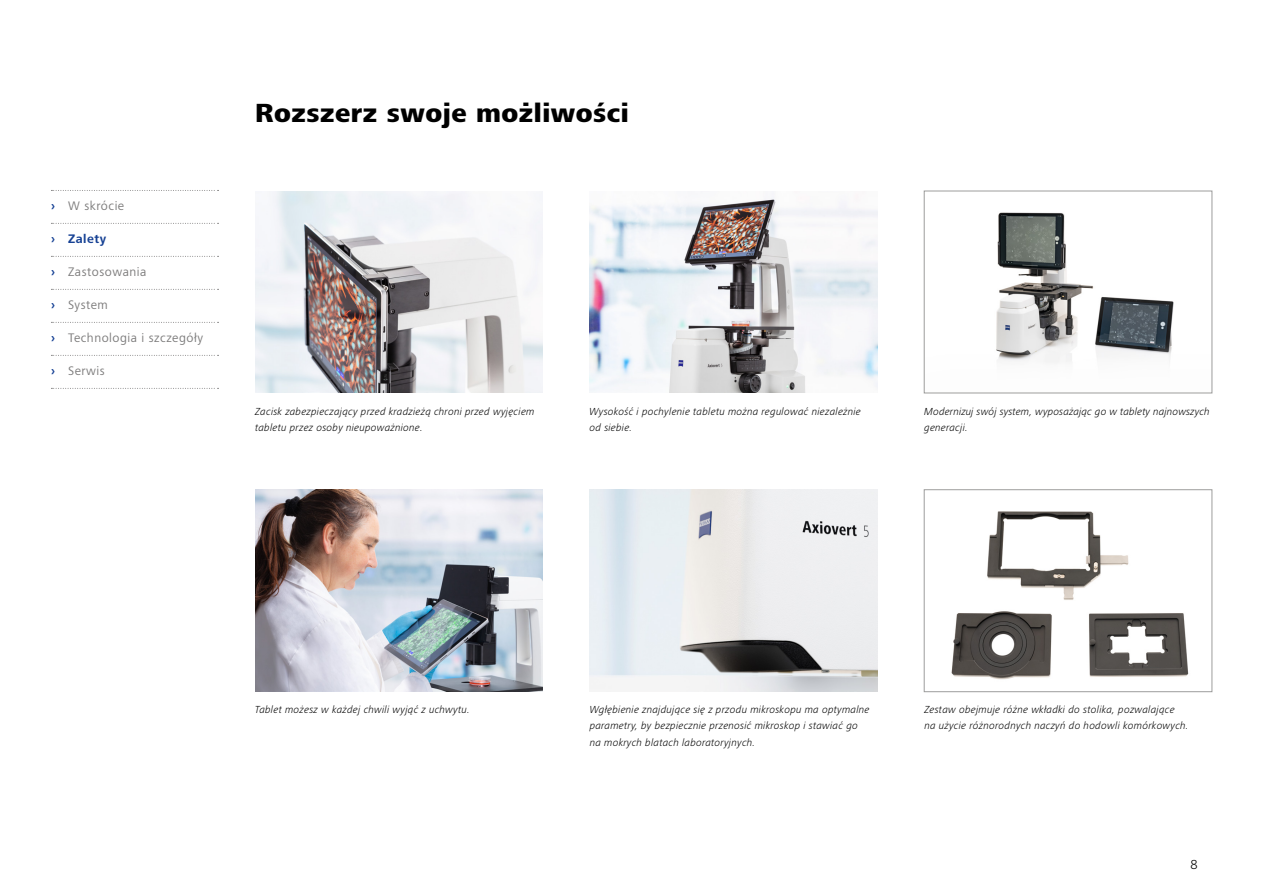
<style>
.page{position:relative;width:1263px;height:893px;background:#fff}
.page>*{position:absolute;margin:0;border:0;box-sizing:border-box;transform-origin:0 0}
.Headline_bold{font:800 27px "ZEISS Frutiger Next W1 G";letter-spacing:.02em;color:#000}
.t1{font:300 13.5px "ZEISS Frutiger Next W1 G";color:#000}
.t2{font:12.75px "ZEISS Frutiger Next W1 G";letter-spacing:.04em;color:#7c7b7b}
.t3{font:700 12.75px "ZEISS Frutiger Next W1 G";letter-spacing:.04em;color:#164194}
.Caption_Light_Italic{font:italic 300 10.5px/16.5px "ZEISS Frutiger Next W1 G";letter-spacing:.02em;color:#000}
.s1{font-weight:700;color:#164194}
</style>
<div class="page">
<img style="left:590px;top:194px;width:287px;height:199px">
<img style="left:996px;top:212px;width:178px;height:151px">
<div style="left:924px;top:191px;width:288px;height:202px;border:1px solid #9d9d9c"></div>
<img style="left:255px;top:191px;width:288px;height:202px">
<img style="left:255px;top:490px;width:288px;height:202px">
<img style="left:590px;top:490px;width:287px;height:202px">
<img style="left:951px;top:511px;width:238px;height:169px">
<div style="left:924px;top:489px;width:288px;height:203px;border:1px solid #9d9d9c"></div>
<svg style="left:51px;top:190px;width:168px;height:1px"></svg>
<svg style="left:51px;top:223px;width:168px;height:1px"></svg>
<svg style="left:51px;top:256px;width:168px;height:1px"></svg>
<svg style="left:51px;top:289px;width:168px;height:1px"></svg>
<svg style="left:51px;top:322px;width:168px;height:1px"></svg>
<svg style="left:51px;top:355px;width:168px;height:1px"></svg>
<svg style="left:51px;top:388px;width:168px;height:1px"></svg>
<p class="t2" style="left:51px;top:197px;width:75px"><span class="s1">›</span> W skrócie</p>
<p class="t3" style="left:51px;top:230px;width:57px">› Zalety</p>
<p class="t2" style="left:51px;top:263px;width:97px"><span class="s1">›</span> Zastosowania</p>
<p class="t2" style="left:51px;top:296px;width:58px"><span class="s1">›</span> System</p>
<p class="t2" style="left:51px;top:329px;width:153px"><span class="s1">›</span> Technologia i szczegóły</p>
<p class="t2" style="left:51px;top:362px;width:55px"><span class="s1">›</span> Serwis</p>
<p class="Headline_bold" style="left:255px;top:93px;width:375px">Rozszerz swoje możliwości</p>
<p class="Caption_Light_Italic" style="left:255px;top:403px;width:281px">Zacisk zabezpieczający przed kradzieżą chroni przed wyjęciem tabletu przez osoby nieupoważnione.</p>
<p class="Caption_Light_Italic" style="left:589px;top:403px;width:273px">Wysokość i pochylenie tabletu można regulować niezależnie od siebie.</p>
<p class="Caption_Light_Italic" style="left:924px;top:403px;width:287px">Modernizuj swój system, wyposażając go w tablety najnowszych generacji.</p>
<p class="Caption_Light_Italic" style="left:255px;top:701px;width:216px">Tablet możesz w każdej chwili wyjąć z uchwytu.</p>
<p class="Caption_Light_Italic" style="left:590px;top:701px;width:281px">Wgłębienie znajdujące się z przodu mikroskopu ma optymalne parametry, by bezpiecznie przenosić mikroskop i stawiać go na mokrych blatach laboratoryjnych.</p>
<p class="Caption_Light_Italic" style="left:924px;top:701px;width:266px">Zestaw obejmuje różne wkładki do stolika, pozwalające<br>na użycie różnorodnych naczyń do hodowli komórkowych.</p>
<p class="t1" style="left:1190px;top:855px;width:9px">8</p>
</div>
